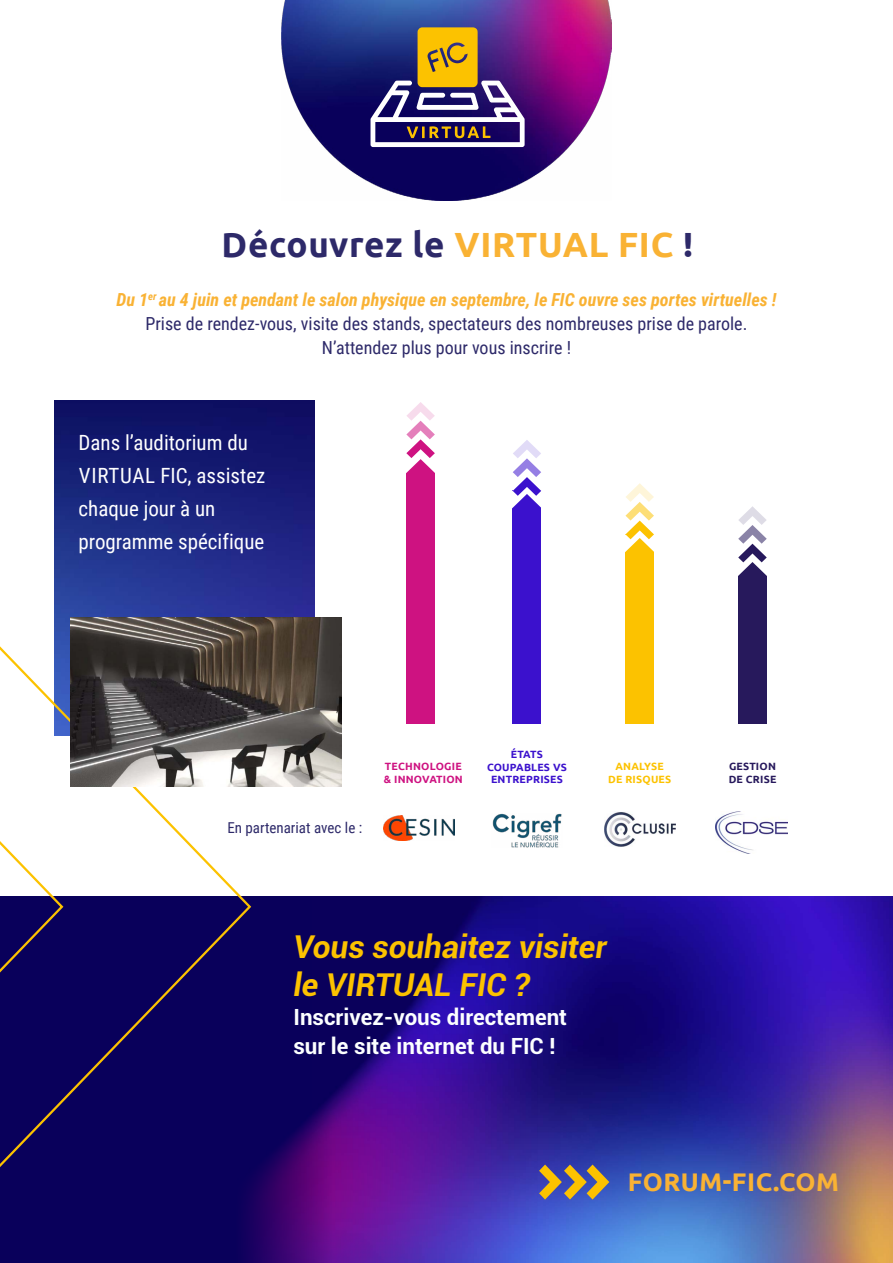
<style>
.page{position:relative;width:893px;height:1263px;background:#fff}
.page>*{position:absolute;margin:0;border:0;box-sizing:border-box;transform-origin:0 0}
.t1{font:700 34.95px "Ubuntu";letter-spacing:.02em;color:#2d2969}
.t2{font:italic 700 31.5px/37.8px "Roboto";color:#fcc200}
.t3{font:700 25.5px "Ubuntu";letter-spacing:.02em;color:#f9b234}
.t4{font:700 22.35px/29px "Roboto";color:#fcffff}
.t5{font:21px/33px "Roboto Condensed";color:#fff}
.t6{font:18px/24px "Roboto Condensed";color:#2d2969;text-align:center}
.t7{font:15px "Roboto Condensed";color:#2d2969}
.t8{font:700 10.5px/12.6px "Ubuntu";letter-spacing:.02em;color:#3b11cd;text-align:center}
.t9{font:700 10.5px/12.6px "Ubuntu";letter-spacing:.02em;color:#ce1281}
.t10{font:700 10.5px/12.6px "Ubuntu";letter-spacing:.02em;color:#fcc200;text-align:center}
.t11{font:700 10.5px/12.6px "Ubuntu";letter-spacing:.02em;color:#27195c}
.s1{color:#f9b234}
.s2{font-weight:700;font-style:italic;color:#f9b234}
</style>
<div class="page">
<div style="left:0;top:896px;width:893px;height:367px;background:#09005b"></div>
<img style="left:246px;top:896px;width:647px;height:367px">
<img style="left:54px;top:401px;width:260px;height:229px">
<svg style="left:0;top:630px;width:253px;height:554px"></svg>
<img style="left:282px;top:0;width:329px;height:201px">
<svg style="left:370px;top:27px;width:155px;height:120px;background:#746072"></svg>
<img style="left:71px;top:617px;width:270px;height:169px">
<div style="left:406px;top:458px;width:29px;height:266px;background:#ce1281"></div>
<div style="left:513px;top:491px;width:28px;height:233px;background:#3b11cd"></div>
<div style="left:625px;top:534px;width:29px;height:190px;background:#fcc200"></div>
<div style="left:738px;top:559px;width:29px;height:165px;background:#27195c"></div>
<svg style="left:406px;top:402px;width:29px;height:71px"></svg>
<svg style="left:512px;top:440px;width:29px;height:70px"></svg>
<svg style="left:625px;top:483px;width:29px;height:69px"></svg>
<svg style="left:738px;top:506px;width:29px;height:70px"></svg>
<img style="left:383px;top:816px;width:71px;height:25px">
<img style="left:492px;top:814px;width:70px;height:34px">
<img style="left:604px;top:812px;width:71px;height:35px">
<img style="left:716px;top:811px;width:71px;height:43px">
<svg style="left:539px;top:1164px;width:70px;height:35px;background:#887a6a"></svg>
<h1 class="t1" style="left:222px;top:223px;width:473px">Découvrez le <span class="s1">VIRTUAL FIC</span> !</h1>
<p class="t6" style="left:116px;top:287px;width:662px"><span class="s2">Du 1</span><sup>er</sup> <span class="s2">au 4 juin et pendant le salon physique en septembre, le FIC ouvre ses portes virtuelles !<br></span>Prise de rendez-vous, visite des stands, spectateurs des nombreuses prise de parole.<br>N’attendez plus pour vous inscrire !</p>
<p class="t5" style="left:78px;top:426px;width:188px">Dans l’auditorium du<br>VIRTUAL FIC, assistez chaque jour à un programme spécifique</p>
<p class="t7" style="left:227px;top:817px;width:136px">En partenariat avec le :</p>
<p class="t9" style="left:384px;top:760px;width:81px">TECHNOLOGIE &amp; INNOVATION</p>
<p class="t8" style="left:487px;top:748px;width:81px">ÉTATS<br>COUPABLES VS<br>ENTREPRISES</p>
<p class="t10" style="left:608px;top:760px;width:65px">ANALYSE<br>DE RISQUES</p>
<p class="t11" style="left:729px;top:760px;width:49px">GESTION<br>DE CRISE</p>
<h2 class="t2" style="left:293px;top:927px;width:314px">Vous souhaitez visiter le VIRTUAL FIC ?</h2>
<p class="t4" style="left:293px;top:1002px;width:275px">Inscrivez-vous directement sur le site internet du FIC !</p>
<h3 class="t3" style="left:628px;top:1166px;width:213px">FORUM-FIC.COM</h3>
</div>
